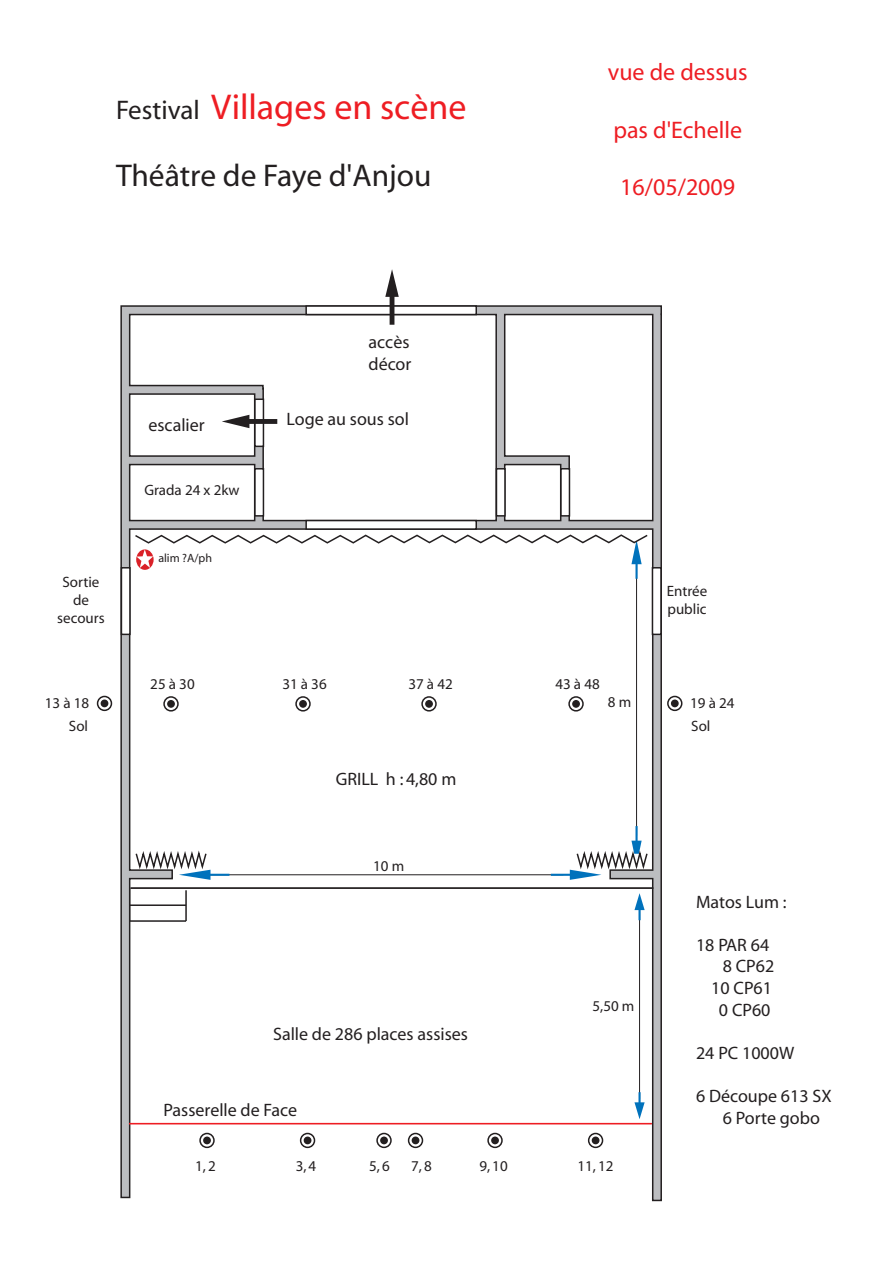
<style>
.page{position:relative;width:893px;height:1263px;background:#fff}
.page>*{position:absolute;margin:0;border:0;box-sizing:border-box;transform-origin:0 0}
.t1{font:36px "Myriad";color:#ee1d23}
.t2{font:31.5px "Myriad";color:#231f20}
.t3{font:24px "Myriad";color:#ee1d23}
.t4{font:18px/21.6px "Myriad";color:#231f20}
.t5{font:15px/18px "Myriad";color:#231f20;text-align:center}
.t6{font:12px "Myriad";color:#231f20}
.s1{font-size:27px;color:#231f20}
</style>
<div class="page">
<svg style="left:98px;top:696px;width:13px;height:14px"></svg>
<div style="left:97px;top:696px;width:15px;height:15px;border:2px solid #231f20;border-radius:50%"></div>
<div style="left:101px;top:699px;width:7px;height:8px;background:#231f20;border-radius:50%"></div>
<svg style="left:120px;top:305px;width:542px;height:897px"></svg>
<div style="left:306px;top:520px;width:170px;height:9px;background:#fff"></div>
<div style="left:305px;top:520px;width:172px;height:10px;border:2px solid #231f20"></div>
<div style="left:306px;top:306px;width:170px;height:9px;background:#fff"></div>
<div style="left:305px;top:305px;width:172px;height:10px;border:2px solid #231f20"></div>
<div style="left:255px;top:399px;width:8px;height:47px;background:#fff"></div>
<div style="left:254px;top:398px;width:10px;height:49px;border:2px solid #231f20"></div>
<div style="left:255px;top:469px;width:8px;height:47px;background:#fff"></div>
<div style="left:254px;top:468px;width:10px;height:49px;border:2px solid #231f20"></div>
<div style="left:561px;top:469px;width:8px;height:47px;background:#fff"></div>
<div style="left:560px;top:468px;width:10px;height:49px;border:2px solid #231f20"></div>
<div style="left:496px;top:469px;width:9px;height:47px;background:#fff"></div>
<div style="left:496px;top:468px;width:10px;height:49px;border:2px solid #231f20"></div>
<svg style="left:385px;top:269px;width:14px;height:56px"></svg>
<svg style="left:222px;top:415px;width:55px;height:13px"></svg>
<hr style="left:130px;top:887px;width:523px;height:2px;background:#231f20">
<hr style="left:129px;top:1123px;width:523px;height:1px;background:#ee1d23">
<svg style="left:488px;top:1133px;width:14px;height:14px"></svg>
<div style="left:487px;top:1133px;width:16px;height:15px;border:2px solid #231f20;border-radius:50%"></div>
<div style="left:491px;top:1136px;width:8px;height:8px;background:#231f20;border-radius:50%"></div>
<svg style="left:589px;top:1133px;width:13px;height:14px"></svg>
<div style="left:588px;top:1133px;width:15px;height:15px;border:2px solid #231f20;border-radius:50%"></div>
<div style="left:592px;top:1136px;width:7px;height:8px;background:#231f20;border-radius:50%"></div>
<svg style="left:668px;top:696px;width:14px;height:14px"></svg>
<div style="left:667px;top:696px;width:15px;height:15px;border:2px solid #231f20;border-radius:50%"></div>
<div style="left:671px;top:699px;width:8px;height:8px;background:#231f20;border-radius:50%"></div>
<svg style="left:164px;top:697px;width:14px;height:14px"></svg>
<div style="left:163px;top:696px;width:16px;height:15px;border:2px solid #231f20;border-radius:50%"></div>
<div style="left:167px;top:700px;width:8px;height:8px;background:#231f20;border-radius:50%"></div>
<svg style="left:296px;top:697px;width:14px;height:14px"></svg>
<div style="left:295px;top:696px;width:16px;height:15px;border:2px solid #231f20;border-radius:50%"></div>
<div style="left:299px;top:700px;width:8px;height:8px;background:#231f20;border-radius:50%"></div>
<svg style="left:569px;top:697px;width:14px;height:14px"></svg>
<div style="left:568px;top:696px;width:16px;height:15px;border:2px solid #231f20;border-radius:50%"></div>
<div style="left:572px;top:700px;width:8px;height:8px;background:#231f20;border-radius:50%"></div>
<svg style="left:422px;top:697px;width:14px;height:14px"></svg>
<div style="left:421px;top:696px;width:16px;height:15px;border:2px solid #231f20;border-radius:50%"></div>
<div style="left:425px;top:700px;width:8px;height:8px;background:#231f20;border-radius:50%"></div>
<div style="left:121px;top:568px;width:9px;height:66px;background:#fff"></div>
<div style="left:121px;top:567px;width:10px;height:68px;border:2px solid #231f20"></div>
<div style="left:652px;top:568px;width:9px;height:66px;background:#fff"></div>
<div style="left:652px;top:567px;width:10px;height:68px;border:2px solid #231f20"></div>
<svg style="left:133px;top:533px;width:516px;height:46px"></svg>
<svg style="left:134px;top:847px;width:95px;height:33px"></svg>
<svg style="left:551px;top:826px;width:98px;height:54px"></svg>
<h1 class="t1" style="left:116px;top:89px;width:352px"><span class="s1">Festival</span> Villages en scène</h1>
<h2 class="t2" style="left:116px;top:160px;width:317px">Théâtre de Faye d'Anjou</h2>
<p class="t4" style="left:148px;top:414px;width:58px">escalier</p>
<p class="t5" style="left:144px;top:482px;width:97px">Grada 24 x 2kw</p>
<p class="t6" style="left:158px;top:552px;width:55px">alim ?A/ph</p>
<p class="t4" style="left:369px;top:332px;width:44px">accès décor</p>
<p class="t4" style="left:287px;top:409px;width:124px">Loge au sous sol</p>
<h3 class="t3" style="left:608px;top:60px;width:141px">vue de dessus</h3>
<h3 class="t3" style="left:613px;top:118px;width:130px">pas d'Echelle</h3>
<h3 class="t3" style="left:620px;top:175px;width:116px">16/05/2009</h3>
<p class="t5" style="left:57px;top:573px;width:49px">Sortie de secours</p>
<p class="t5" style="left:667px;top:582px;width:42px;text-align:left">Entrée public</p>
<p class="t5" style="left:150px;top:675px;width:46px">25 à 30</p>
<p class="t5" style="left:282px;top:675px;width:46px">31 à 36</p>
<p class="t5" style="left:408px;top:675px;width:46px">37 à 42</p>
<p class="t5" style="left:555px;top:675px;width:46px">43 à 48</p>
<p class="t5" style="left:45px;top:694px;width:46px">13 à 18</p>
<p class="t5" style="left:608px;top:693px;width:25px">8 m</p>
<p class="t5" style="left:690px;top:694px;width:46px">19 à 24</p>
<p class="t5" style="left:69px;top:718px;width:21px">Sol</p>
<p class="t5" style="left:691px;top:718px;width:21px">Sol</p>
<p class="t4" style="left:336px;top:768px;width:122px">GRILL h : 4,80 m</p>
<p class="t5" style="left:373px;top:857px;width:33px">10 m</p>
<p class="t4" style="left:273px;top:1023px;width:196px">Salle de 286 places assises</p>
<p class="t4" style="left:164px;top:1100px;width:135px">Passerelle de Face</p>
<p class="t5" style="left:593px;top:997px;width:43px">5,50 m</p>
<p class="t5" style="left:195px;top:1157px;width:22px">1, 2</p>
<p class="t5" style="left:296px;top:1157px;width:22px">3, 4</p>
<p class="t5" style="left:369px;top:1157px;width:22px">5, 6</p>
<p class="t5" style="left:411px;top:1157px;width:22px">7, 8</p>
<p class="t5" style="left:479px;top:1157px;width:30px">9, 10</p>
<p class="t5" style="left:577px;top:1157px;width:38px">11, 12</p>
<p class="t4" style="left:696px;top:891px;width:92px">Matos Lum :</p>
<p class="t4" style="left:696px;top:935px;width:80px;text-align:right">18 PAR 64<br>8 CP62<br>10 CP61<br>0 CP60</p>
<p class="t4" style="left:696px;top:1043px;width:100px">24 PC 1000W</p>
<p class="t4" style="left:723px;top:1086px;width:110px;text-indent:-27px">6 Découpe 613 SX<br>6 Porte gobo</p>
</div>
